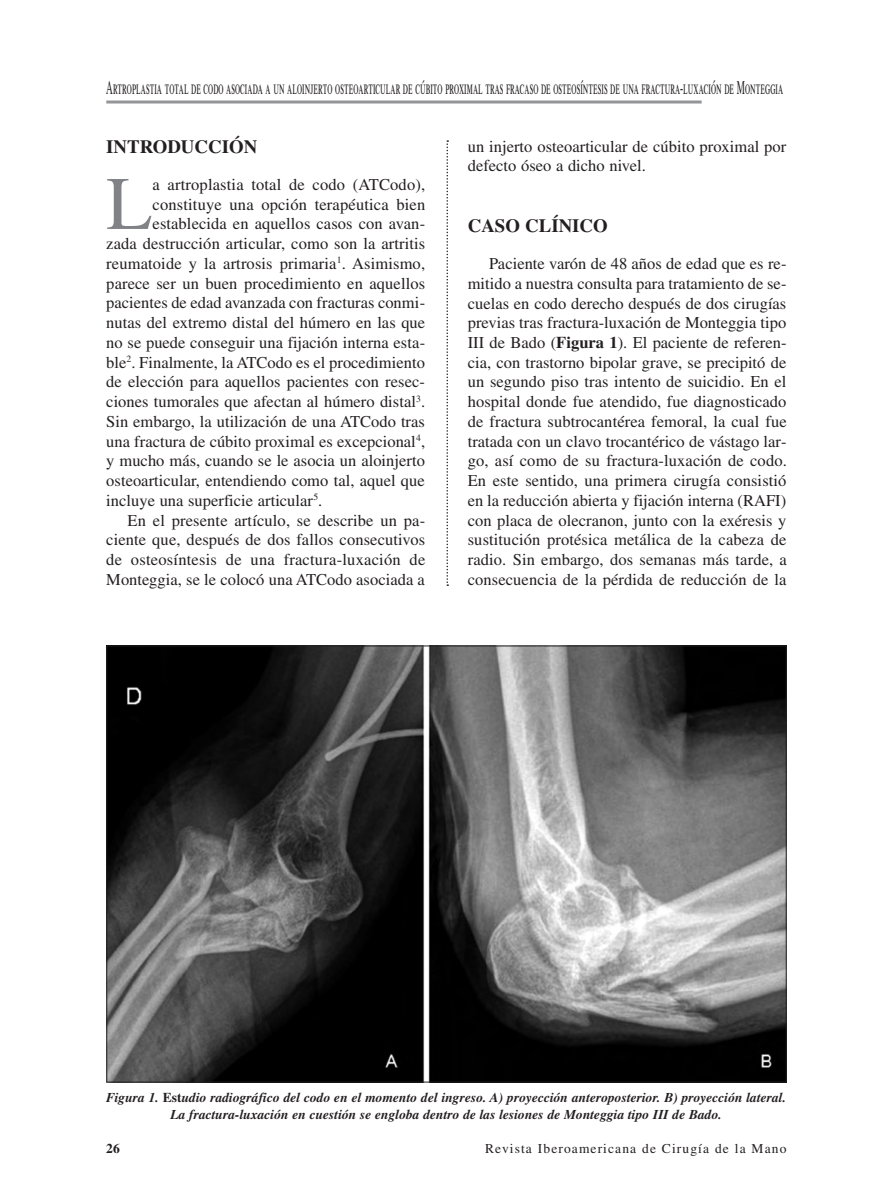
<style>
.page{position:relative;width:893px;height:1191px;background:#fff}
.page>*{position:absolute;margin:0;border:0;box-sizing:border-box;transform-origin:0 0}
.t1{font:75.45px "Times LT Std";color:#808285}
.t2{font:19.5px "Times LT Std";letter-spacing:.06em;color:#231f20;scale:.48 1}
.t3{font:700 18.75px "Times LT Std";letter-spacing:.085em;color:#231f20}
.t4{font:16.5px/19.6px "Times LT Std";color:#231f20}
.t5{font:italic 700 13.5px/16.5px "Times LT Std";color:#231f20;text-align:center}
.t6{font:13.5px "Times LT Std";letter-spacing:.08em;color:#231f20}
.t7{font:700 13.5px "Times LT Std";color:#231f20}
.s1{font-weight:700}
.s2{font-style:normal}
</style>
<div class="page">
<hr style="left:106px;top:100px;width:596px;height:3px;background:#939598">
<svg style="left:446px;top:140px;width:2px;height:446px"></svg>
<img style="left:108px;top:647px;width:677px;height:433px">
<p class="t2" style="left:106px;top:77px;width:1412px">Artroplastia total de codo asociada a un aloinjerto osteoarticular de cúbito proximal tras fracaso de osteosíntesis de una fractura-luxación de Monteggia</p>
<p class="t3" style="left:106px;top:136px;width:76px">INTRODUCC</p>
<p class="t3" style="left:222px;top:136px;width:37px">IÓN</p>
<h1 class="t1" style="left:106px;top:161px;width:48px">L</h1>
<p class="t4" style="left:153px;top:174px;width:274px">a artroplastia total de codo (ATCodo),</p>
<p class="t4" style="left:153px;top:194px;width:274px">constituye una opción terapéutica bien</p>
<p class="t4" style="left:153px;top:214px;width:274px">establecida en aquellos casos con avan-</p>
<p class="t4" style="left:106px;top:234px;width:320px">zada destrucción articular, como son la artritis</p>
<p class="t4" style="left:106px;top:253px;width:320px">reumatoide y la artrosis primaria<sup>1</sup>. Asimismo,</p>
<p class="t4" style="left:106px;top:273px;width:320px">parece ser un buen procedimiento en aquellos</p>
<p class="t4" style="left:106px;top:293px;width:320px">pacientes de edad avanzada con fracturas conmi-</p>
<p class="t4" style="left:106px;top:313px;width:320px">nutas del extremo distal del húmero en las que</p>
<p class="t4" style="left:106px;top:332px;width:320px">no se puede conseguir una fijación interna esta-</p>
<p class="t4" style="left:106px;top:352px;width:320px">ble<sup>2</sup>. Finalmente, la ATCodo es el procedimiento</p>
<p class="t4" style="left:106px;top:372px;width:320px">de elección para aquellos pacientes con resec-</p>
<p class="t4" style="left:106px;top:392px;width:320px">ciones tumorales que afectan al húmero distal<sup>3</sup>.</p>
<p class="t4" style="left:106px;top:411px;width:320px">Sin embargo, la utilización de una ATCodo tras</p>
<p class="t4" style="left:106px;top:431px;width:320px">una fractura de cúbito proximal es excepcional<sup>4</sup>,</p>
<p class="t4" style="left:106px;top:451px;width:320px">y mucho más, cuando se le asocia un aloinjerto</p>
<p class="t4" style="left:106px;top:471px;width:320px">osteoarticular, entendiendo como tal, aquel que</p>
<p class="t4" style="left:106px;top:490px;width:217px">incluye una superficie articular<sup>5</sup>.</p>
<p class="t4" style="left:128px;top:510px;width:299px">En el presente artículo, se describe un pa-</p>
<p class="t4" style="left:106px;top:530px;width:320px">ciente que, después de dos fallos consecutivos</p>
<p class="t4" style="left:106px;top:549px;width:321px">de osteosíntesis de una fractura-luxación de</p>
<p class="t4" style="left:106px;top:569px;width:320px">Monteggia, se le colocó una ATCodo asociada a</p>
<p class="t4" style="left:468px;top:136px;width:320px">un injerto osteoarticular de cúbito proximal por defecto óseo a dicho nivel.</p>
<p class="t3" style="left:468px;top:215px;width:142px">CASO CLÍNICO</p>
<p class="t4" style="left:468px;top:254px;width:321px;text-align:justify;text-indent:21px">Paciente varón de 48 años de edad que es re&shy;mitido a nuestra consulta para tratamiento de se&shy;cuelas en codo derecho después de dos cirugías previas tras fractura-luxación de Monteggia tipo III de Bado (<span class="s1">FIGURA 1</span>). El paciente de referen&shy;cia, con trastorno bipolar grave, se precipitó de un segundo piso tras intento de suicidio. En el hospital donde fue atendido, fue diagnosticado de fractura subtrocantérea femoral, la cual fue tratada con un clavo trocantérico de vástago lar&shy;go, así como de su fractura-luxación de codo.<br>En este sentido, una primera cirugía consistió en la reducción abierta y fijación interna (RAFI) con placa de olecranon, junto con la exéresis y sustitución protésica metálica de la cabeza de radio. Sin embargo, dos semanas más tarde, a consecuencia de la pérdida de reducción de la</p>
<p class="t5" style="left:106px;top:1089px;width:681px">Figura 1. <span class="s2">EST</span>udio radiográfico del codo en el momento del ingreso. A) proyección anteroposterior. B) proyección lateral.<br>La fractura-luxación en cuestión se engloba dentro de las lesiones de Monteggia tipo III de Bado.</p>
<p class="t7" style="left:106px;top:1140px;width:15px">26</p>
<p class="t6" style="left:485px;top:1140px;width:303px">Revista Iberoamericana de Cirugía de la Mano</p>
</div>
